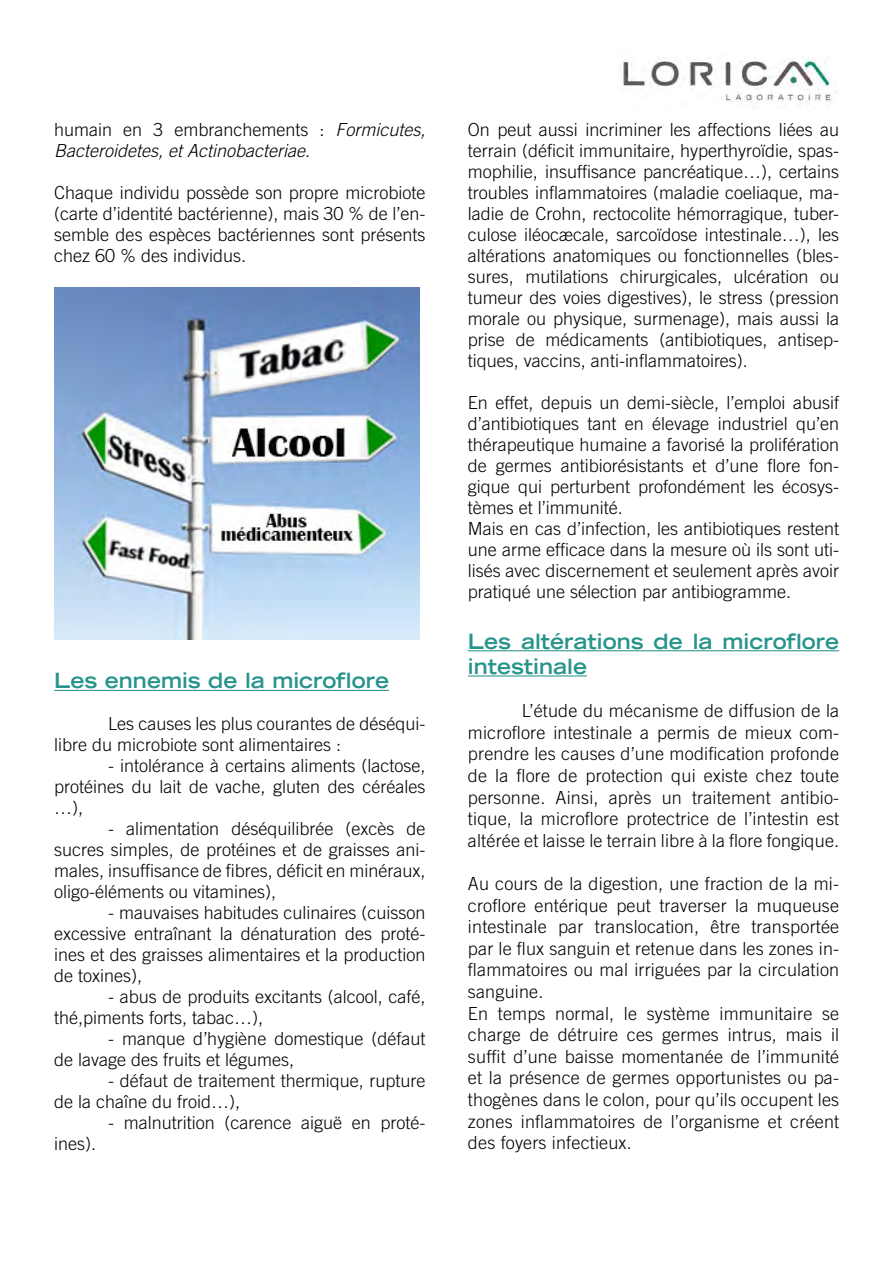
<style>
.page{position:relative;width:893px;height:1263px;background:#fff}
.page>*{position:absolute;margin:0;border:0;box-sizing:border-box;transform-origin:0 0}
.Texte{font:700 expanded 21px/25.2px "Trade Gothic LT Std";color:#27948b}
.Texte-2{font:300 18px/21px "Trade Gothic LT Std";color:#000;text-align:justify}
.Texte-3{font:italic 300 18px/21px "Trade Gothic LT Std";color:#000}
.s1{font-style:normal}
</style>
<div class="page">
<img style="left:620px;top:56px;width:217px;height:47px">
<hr style="left:54px;top:690px;width:335px;height:1px;background:#27948b">
<img style="left:54px;top:287px;width:365px;height:352px">
<hr style="left:468px;top:650px;width:371px;height:1px;background:#27948b">
<hr style="left:468px;top:675px;width:119px;height:1px;background:#27948b">
<p class="Texte-3" style="left:54px;top:120px;width:373px"><span class="s1">humain en 3 embranchements :</span> Formicutes,<br>Bacteroidetes, et Actinobacteriae<span class="s1">.</span></p>
<p class="Texte-2" style="left:54px;top:182px;width:373px">Chaque individu possède son propre microbiote (carte d’identité bactérienne), mais 30 % de l’en&shy;semble des espèces bactériennes sont présents chez 60 % des individus.</p>
<p class="Texte" style="left:54px;top:668px;width:336px">Les ennemis de la microflore</p>
<p class="Texte-2" style="left:54px;top:713px;width:373px;text-indent:54px">Les causes les plus courantes de déséqui&shy;libre du microbiote sont alimentaires :</p>
<p class="Texte-2" style="left:54px;top:755px;width:373px;text-indent:54px">- intolérance à certains aliments (lactose, protéines du lait de vache, gluten des céréales …),</p>
<p class="Texte-2" style="left:54px;top:818px;width:373px;text-indent:54px">- alimentation déséquilibrée (excès de sucres simples, de protéines et de graisses ani&shy;males, insuffisance de fibres, déficit en minéraux, oligo-éléments ou vitamines),</p>
<p class="Texte-2" style="left:54px;top:902px;width:373px;text-indent:54px">- mauvaises habitudes culinaires (cuisson excessive entraînant la dénaturation des proté&shy;ines et des graisses alimentaires et la production de toxines),</p>
<p class="Texte-2" style="left:54px;top:986px;width:373px;text-indent:54px">- abus de produits excitants (alcool, café, thé,piments forts, tabac…),</p>
<p class="Texte-2" style="left:54px;top:1028px;width:373px;text-indent:54px">- manque d’hygiène domestique (défaut de lavage des fruits et légumes,</p>
<p class="Texte-2" style="left:54px;top:1070px;width:373px;text-indent:54px">- défaut de traitement thermique, rupture de la chaîne du froid…),</p>
<p class="Texte-2" style="left:108px;top:1112px;width:319px">- malnutrition (carence aiguë en proté-</p>
<p class="Texte-2" style="left:54px;top:1133px;width:43px">ines).</p>
<p class="Texte-2" style="left:468px;top:119px;width:373px">On peut aussi incriminer les affections liées au terrain (déficit immunitaire, hyperthyroïdie, spas&shy;mophilie, insuffisance pancréatique…), certains troubles inflammatoires (maladie coeliaque, ma&shy;ladie de Crohn, rectocolite hémorragique, tuber&shy;culose iléocæcale, sarcoïdose intestinale…), les altérations anatomiques ou fonctionnelles (bles&shy;sures, mutilations chirurgicales, ulcération ou tumeur des voies digestives), le stress (pression morale ou physique, surmenage), mais aussi la prise de médicaments (antibiotiques, antisep&shy;tiques, vaccins, anti-inflammatoires).</p>
<p class="Texte-2" style="left:468px;top:392px;width:373px">En effet, depuis un demi-siècle, l’emploi abusif d’antibiotiques tant en élevage industriel qu’en thérapeutique humaine a favorisé la prolifération de germes antibiorésistants et d’une flore fon&shy;gique qui perturbent profondément les écosys&shy;tèmes et l’immunité.</p>
<p class="Texte-2" style="left:468px;top:518px;width:373px">Mais en cas d’infection, les antibiotiques restent une arme efficace dans la mesure où ils sont uti&shy;lisés avec discernement et seulement après avoir pratiqué une sélection par antibiogramme.</p>
<p class="Texte" style="left:468px;top:628px;width:373px">Les altérations de la microflore intestinale</p>
<p class="Texte-2" style="left:468px;top:700px;width:373px;line-height:21.6px;text-indent:54px">L’étude du mécanisme de diffusion de la microflore intestinale a permis de mieux com&shy;prendre les causes d’une modification profonde de la flore de protection qui existe chez toute personne. Ainsi, après un traitement antibio&shy;tique, la microflore protectrice de l’intestin est altérée et laisse le terrain libre à la flore fongique.</p>
<p class="Texte-2" style="left:468px;top:872px;width:373px;line-height:21.6px">Au cours de la digestion, une fraction de la mi&shy;croflore entérique peut traverser la muqueuse intestinale par translocation, être transportée par le flux sanguin et retenue dans les zones in&shy;flammatoires ou mal irriguées par la circulation sanguine.</p>
<p class="Texte-2" style="left:468px;top:1002px;width:373px;line-height:21.6px">En temps normal, le système immunitaire se charge de détruire ces germes intrus, mais il suffit d’une baisse momentanée de l’immunité et la présence de germes opportunistes ou pa&shy;thogènes dans le colon, pour qu’ils occupent les zones inflammatoires de l’organisme et créent des foyers infectieux.</p>
</div>
